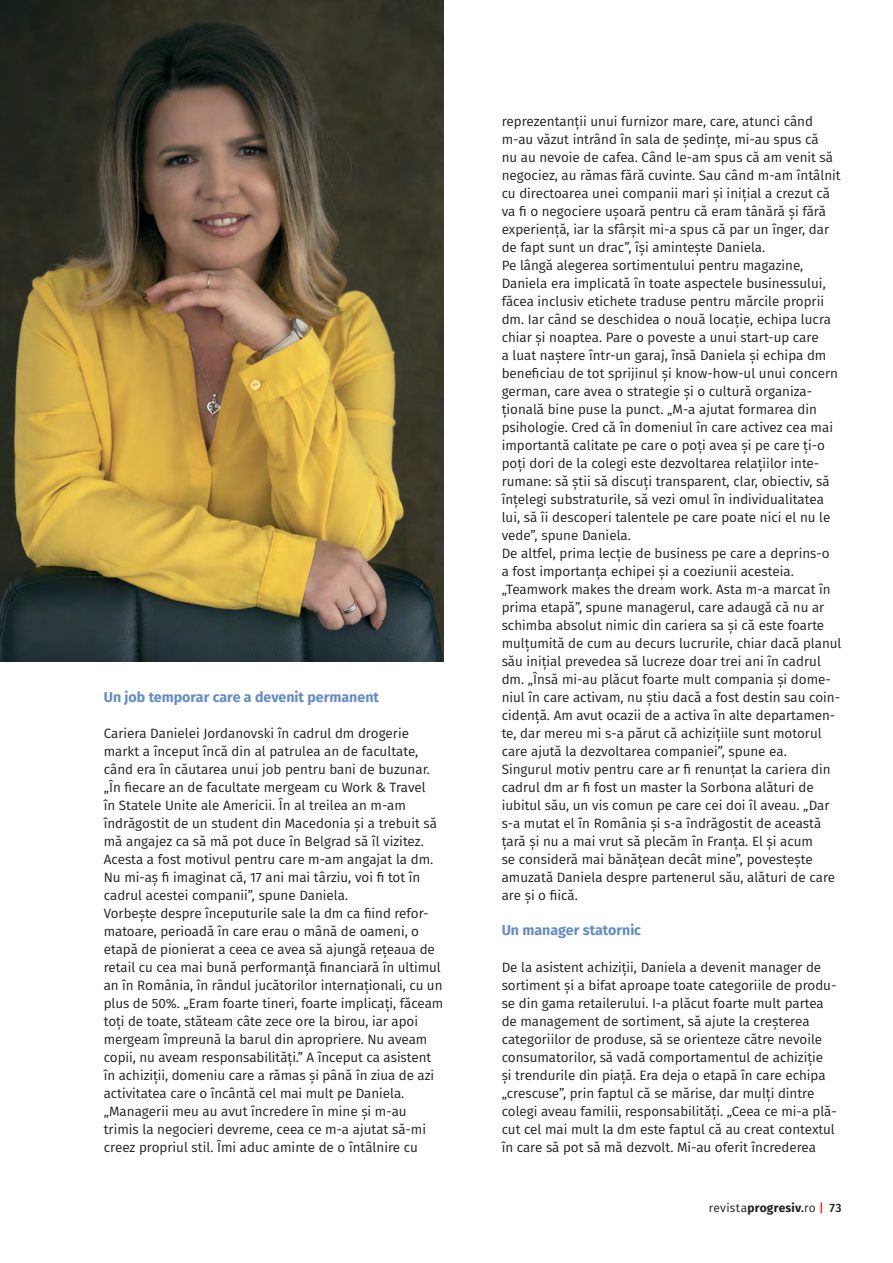
<style>
.page{position:relative;width:893px;height:1263px;background:#fff}
.page>*{position:absolute;margin:0;border:0;box-sizing:border-box;transform-origin:0 0}
.t1{font:700 14.25px "Fira Sans";color:#638cc8}
.t2{font:13.5px/18px "Fira Sans";color:#231f20}
.t3{font:12px "Fira Sans";letter-spacing:.02em;color:#231f20}
.s1{font-weight:700}
.s2{font-weight:500}
.s3{font-weight:500;color:#e9262a}
</style>
<div class="page">
<img style="left:0;top:0;width:444px;height:661px">
<p class="t1" style="left:104px;top:685px;width:277px">Un job temporar care a devenit permanent</p>
<p class="t2" style="left:104px;top:724px;width:341px">Cariera Danielei Jordanovski în cadrul dm drogerie markt a început încă din al patrulea an de facultate, când era în căutarea unui job pentru bani de buzunar. „În fiecare an de facultate mergeam cu Work &amp; Travel<br>în Statele Unite ale Americii. În al treilea an m-am îndrăgostit de un student din Macedonia și a trebuit să mă angajez ca să mă pot duce în Belgrad să îl vizitez.<br>Acesta a fost motivul pentru care m-am angajat la dm.<br>Nu mi-aș fi imaginat că, 17 ani mai târziu, voi fi tot în cadrul acestei companii”, spune Daniela.<br>Vorbește despre începuturile sale la dm ca fiind refor&shy;matoare, perioadă în care erau o mână de oameni, o etapă de pionierat a ceea ce avea să ajungă rețeaua de retail cu cea mai bună performanță financiară în ultimul an în România, în rândul jucătorilor internaționali, cu un plus de 50%. „Eram foarte tineri, foarte implicați, făceam toți de toate, stăteam câte zece ore la birou, iar apoi mergeam împreună la barul din apropriere. Nu aveam copii, nu aveam responsabilități.” A început ca asistent în achiziții, domeniu care a rămas și până în ziua de azi activitatea care o încântă cel mai mult pe Daniela. „Managerii meu au avut încredere în mine și m-au trimis la negocieri devreme, ceea ce m-a ajutat să-mi creez propriul stil. Îmi aduc aminte de o întâlnire cu</p>
<p class="t2" style="left:502px;top:112px;width:341px">reprezentanții unui furnizor mare, care, atunci când m-au văzut intrând în sala de ședințe, mi-au spus că<br>nu au nevoie de cafea. Când le-am spus că am venit să negociez, au rămas fără cuvinte. Sau când m-am întâlnit cu directoarea unei companii mari și inițial a crezut că va fi o negociere ușoară pentru că eram tânără și fără experiență, iar la sfârșit mi-a spus că par un înger, dar de fapt sunt un drac”, își amintește Daniela.<br>Pe lângă alegerea sortimentului pentru magazine, Daniela era implicată în toate aspectele businessului, făcea inclusiv etichete traduse pentru mărcile proprii dm. Iar când se deschidea o nouă locație, echipa lucra chiar și noaptea. Pare o poveste a unui start-up care<br>a luat naștere într-un garaj, însă Daniela și echipa dm beneficiau de tot sprijinul și know-how-ul unui concern german, care avea o strategie și o cultură organiza&shy;țională bine puse la punct. „M-a ajutat formarea din psihologie. Cred că în domeniul în care activez cea mai importantă calitate pe care o poți avea și pe care ți-o poți dori de la colegi este dezvoltarea relațiilor inte&shy;rumane: să știi să discuți transparent, clar, obiectiv, să înțelegi substraturile, să vezi omul în individualitatea lui, să îi descoperi talentele pe care poate nici el nu le vede”, spune Daniela.<br>De altfel, prima lecție de business pe care a deprins-o<br>a fost importanța echipei și a coeziunii acesteia. „Teamwork makes the dream work. Asta m-a marcat în prima etapă”, spune managerul, care adaugă că nu ar schimba absolut nimic din cariera sa și că este foarte mulțumită de cum au decurs lucrurile, chiar dacă planul său inițial prevedea să lucreze doar trei ani în cadrul dm. „Însă mi-au plăcut foarte mult compania și dome&shy;niul în care activam, nu știu dacă a fost destin sau coin&shy;cidență. Am avut ocazii de a activa în alte departamen&shy;te, dar mereu mi s-a părut că achizițiile sunt motorul care ajută la dezvoltarea companiei”, spune ea.<br>Singurul motiv pentru care ar fi renunțat la cariera din cadrul dm ar fi fost un master la Sorbona alături de iubitul său, un vis comun pe care cei doi îl aveau. „Dar s-a mutat el în România și s-a îndrăgostit de această țară și nu a mai vrut să plecăm în Franța. El și acum<br>se consideră mai bănățean decât mine”, povestește amuzată Daniela despre partenerul său, alături de care are și o fiică.</p>
<p class="t1" style="left:502px;top:918px;width:141px">Un manager statornic</p>
<p class="t2" style="left:502px;top:958px;width:337px">De la asistent achiziții, Daniela a devenit manager de sortiment și a bifat aproape toate categoriile de produ&shy;se din gama retailerului. I-a plăcut foarte mult partea de management de sortiment, să ajute la creşterea categoriilor de produse, să se orienteze către nevoile consumatorilor, să vadă comportamentul de achiziție<br>și trendurile din piață. Era deja o etapă în care echipa „crescuse”, prin faptul că se mărise, dar mulți dintre colegi aveau familii, responsabilități. „Ceea ce mi-a plă&shy;cut cel mai mult la dm este faptul că au creat contextul în care să pot să mă dezvolt. Mi-au oferit încrederea</p>
<p class="t3" style="left:709px;top:1199px;width:134px">revista<span class="s1">progresiv</span><span class="s2">.</span>ro <span class="s3">|</span> <span class="s2">73</span></p>
</div>
